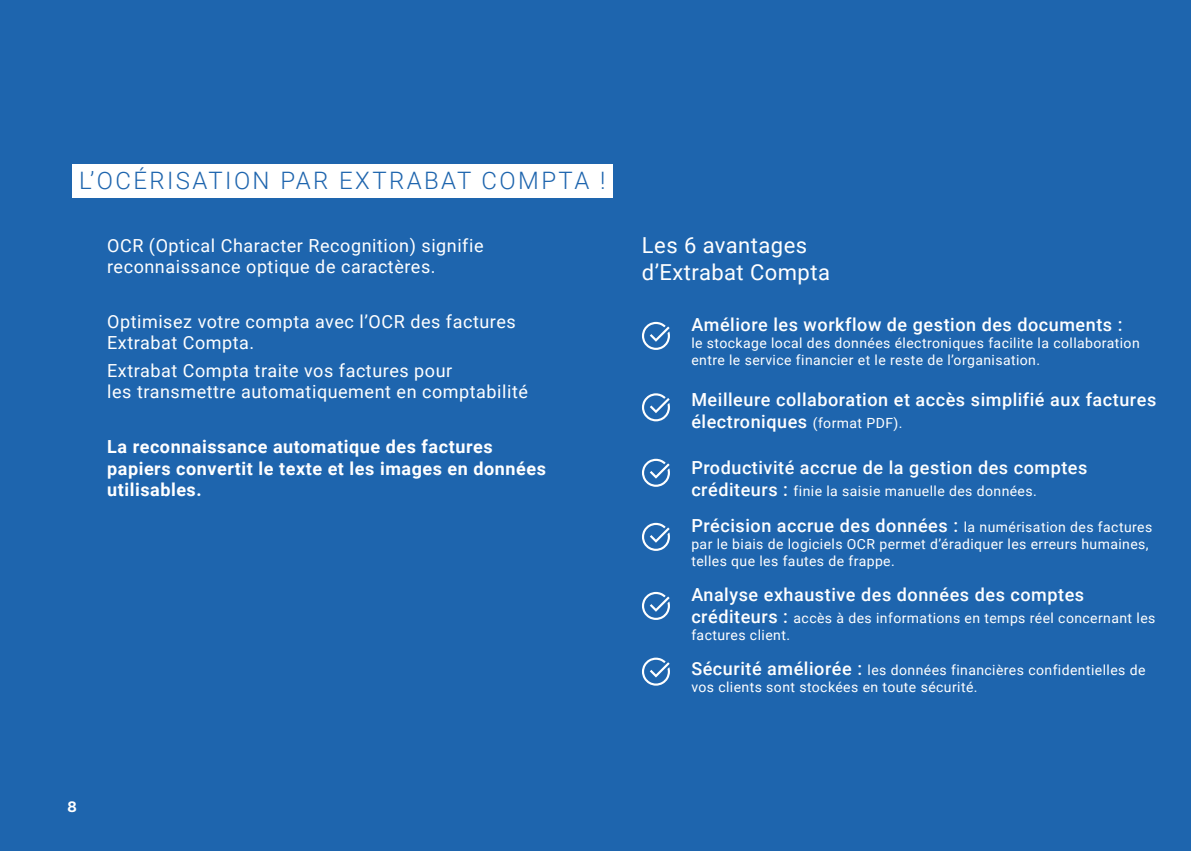
<style>
.page{position:relative;width:1191px;height:851px;background:#fff}
.page>*{position:absolute;margin:0;border:0;box-sizing:border-box;transform-origin:0 0}
.t1{font:300 24px "Roboto";letter-spacing:.1em;color:#1e65ae}
.t2{font:22px/26.4px "Roboto";letter-spacing:.02em;color:#fff}
.t3{font:500 18px/21.6px "Roboto";letter-spacing:.03em;color:#fff}
.t4{font:18px/21.6px "Roboto";letter-spacing:.03em;color:#fff}
.t5{font:700 18px/21.6px "Roboto";letter-spacing:.03em;color:#fff}
.t6{font:600 16px "Work Sans";color:#fff}
.t7{font:14px/16.8px "Roboto";letter-spacing:.03em;color:#fff}
.s1{font-weight:400;font-size:14px}
.s2{font-weight:500;font-size:18px}
</style>
<div class="page">
<div style="left:0;top:0;width:1191px;height:850px;background:#1e65ae"></div>
<svg style="left:642px;top:322px;width:28px;height:28px"></svg>
<svg style="left:642px;top:393px;width:28px;height:28px"></svg>
<svg style="left:642px;top:458px;width:28px;height:28px"></svg>
<svg style="left:642px;top:522px;width:28px;height:29px"></svg>
<svg style="left:642px;top:591px;width:28px;height:29px"></svg>
<svg style="left:642px;top:657px;width:28px;height:28px"></svg>
<div style="left:72px;top:164px;width:540px;height:33px;background:#fff"></div>
<h1 class="t1" style="left:79px;top:164px;width:528px">L’OCÉRISATION PAR EXTRABAT COMPTA !</h1>
<p class="t4" style="left:107px;top:234px;width:378px">OCR (Optical Character Recognition) signifie reconnaissance optique de caractères.</p>
<p class="t4" style="left:107px;top:310px;width:410px">Optimisez votre compta avec l’OCR des factures<br>Extrabat Compta.</p>
<p class="t4" style="left:107px;top:359px;width:422px">Extrabat Compta traite vos factures pour<br>les transmettre automatiquement en comptabilité</p>
<p class="t5" style="left:107px;top:435px;width:440px">La reconnaissance automatique des factures papiers convertit le texte et les images en données utilisables.</p>
<h2 class="t2" style="left:642px;top:231px;width:190px">Les 6 avantages d’Extrabat Compta</h2>
<p class="t3" style="left:691px;top:313px;width:433px">Améliore les workflow de gestion des documents :</p>
<p class="t7" style="left:691px;top:334px;width:450px">le stockage local des données électroniques facilite la collaboration entre le service financier et le reste de l’organisation.</p>
<p class="t3" style="left:691px;top:388px;width:466px">Meilleure collaboration et accès simplifié aux factures électroniques <span class="s1">(format PDF).</span></p>
<p class="t3" style="left:691px;top:456px;width:397px">Productivité accrue de la gestion des comptes</p>
<p class="t7" style="left:691px;top:481px;width:347px"><span class="s2">créditeurs :</span> finie la saisie manuelle des données.</p>
<p class="t3" style="left:691px;top:514px;width:462px">Précision accrue des données : <span class="s1">la numérisation des factures</span></p>
<p class="t7" style="left:691px;top:535px;width:459px">par le biais de logiciels OCR permet d’éradiquer les erreurs humaines, telles que les fautes de frappe.</p>
<p class="t3" style="left:691px;top:583px;width:394px">Analyse exhaustive des données des comptes</p>
<p class="t7" style="left:691px;top:609px;width:465px"><span class="s2">créditeurs :</span> accès à des informations en temps réel concernant les factures client.</p>
<p class="t7" style="left:691px;top:661px;width:455px"><span class="s2">Sécurité améliorée :</span> les données financières confidentielles de vos clients sont stockées en toute sécurité.</p>
<p class="t6" style="left:67px;top:797px;width:11px">8</p>
</div>
